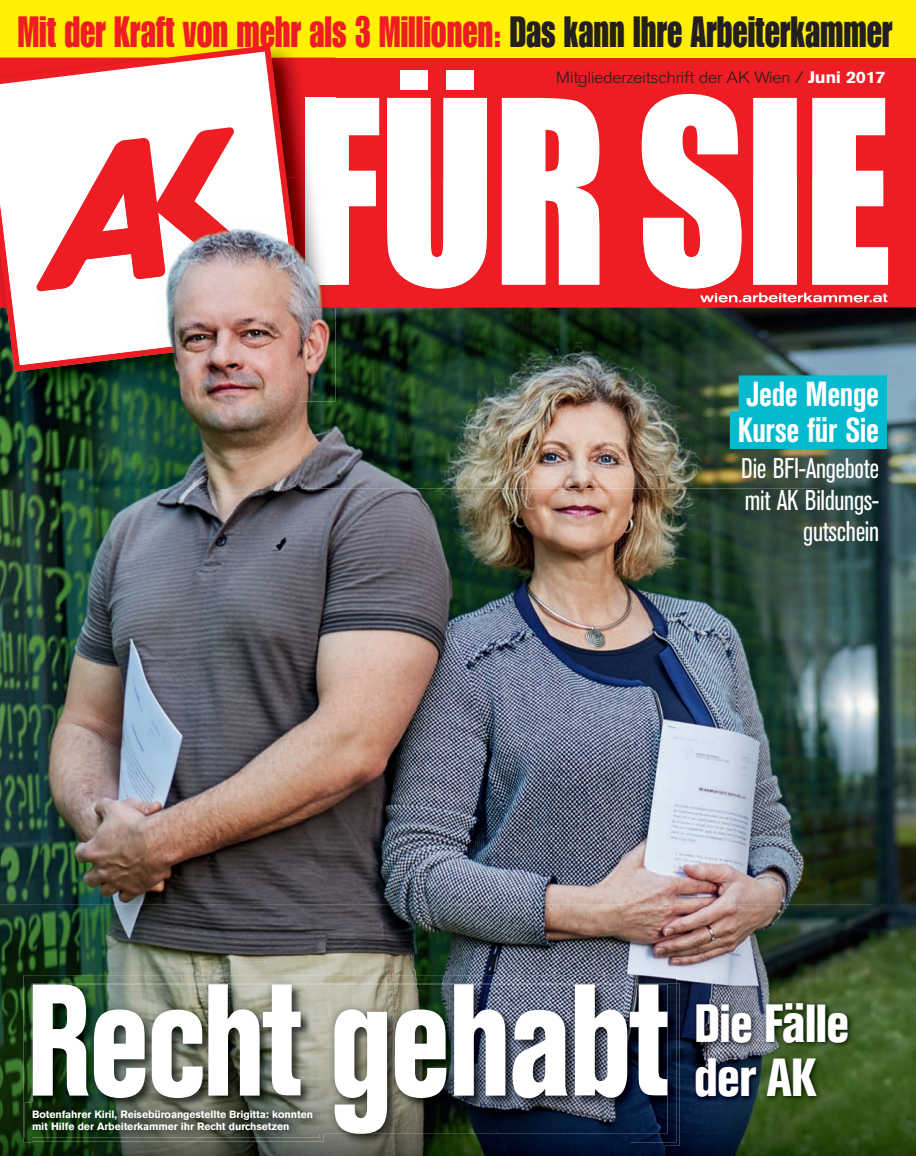
<style>
.page{position:relative;width:916px;height:1156px;background:#fff}
.page>*{position:absolute;margin:0;border:0;box-sizing:border-box;transform-origin:0 0}
.t1{font:900 condensed 157.5px "AK11";letter-spacing:-.01em;color:#fff;scale:.8 1}
.t2{font:900 condensed 53.25px/53.7px "AK11";letter-spacing:-.01em;color:#fff;scale:.9 1}
.t3{font:42.9px "Impact LT Std";color:#ee1d23;scale:.79 1}
.t4{font:700 condensed 34.5px/36px "AK11";color:#fff;scale:.94 1}
.t5{font:condensed 28.5px/31.5px "AK11";color:#fff;text-align:right;scale:.94 1}
.t6{font:300 16.5px "AK11";letter-spacing:-.015em;color:#231f20;scale:1.1 1}
.t7{font:700 10.5px/12px "AK11";color:#fff}
.s1{color:#231f20}
.s2{font-weight:700;color:#fff}
</style>
<div class="page">
<img style="left:0;top:488px;width:916px;height:416px">
<img style="left:0;top:904px;width:872px;height:105px">
<img style="left:872px;top:904px;width:44px;height:251px">
<img style="left:0;top:1009px;width:39px;height:146px">
<img style="left:664px;top:1009px;width:52px;height:146px">
<img style="left:820px;top:1009px;width:52px;height:146px">
<img style="left:716px;top:1103px;width:104px;height:52px">
<img style="left:39px;top:1145px;width:625px;height:10px">
<div style="left:0;top:0;width:916px;height:58px;background:#fff101"></div>
<div style="left:0;top:58px;width:916px;height:249px;background:#ee1d23"></div>
<svg style="left:335px;top:94px;width:551px;height:83px;fill:#fff"></svg>
<img style="left:0;top:57px;width:335px;height:344px">
<img style="left:307px;top:98px;width:28px;height:187px">
<svg style="left:0;top:52px;width:293px;height:125px;fill:#fff"></svg>
<svg style="left:36px;top:127px;width:226px;height:50px"></svg>
<svg style="left:293px;top:57px;width:14px;height:250px"></svg>
<div style="left:400px;top:70px;width:28px;height:19px;background:#fff"></div>
<div style="left:446px;top:70px;width:28px;height:19px;background:#fff"></div>
<img style="left:630px;top:983px;width:49px;height:162px">
<img style="left:32px;top:1142px;width:598px;height:3px">
<img style="left:24px;top:975px;width:652px;height:41px">
<img style="left:24px;top:1016px;width:8px;height:126px">
<img style="left:32px;top:983px;width:644px;height:52px">
<img style="left:32px;top:1035px;width:53px;height:107px">
<img style="left:623px;top:1035px;width:53px;height:107px">
<img style="left:85px;top:1133px;width:538px;height:9px">
<img style="left:33px;top:984px;width:634px;height:149px">
<svg style="left:26px;top:1137px;width:6px;height:4px"></svg>
<img style="left:32px;top:1103px;width:291px;height:38px">
<img style="left:25px;top:1102px;width:7px;height:35px">
<img style="left:33px;top:1102px;width:287px;height:1px">
<img style="left:26px;top:1103px;width:294px;height:34px">
<img style="left:692px;top:999px;width:163px;height:104px">
<img style="left:300px;top:307px;width:616px;height:181px">
<img style="left:0;top:401px;width:300px;height:87px">
<img style="left:335px;top:177px;width:553px;height:111px">
<img style="left:0;top:177px;width:306px;height:195px">
<img style="left:0;top:177px;width:299px;height:188px">
<img style="left:133px;top:177px;width:32px;height:102px">
<img style="left:37px;top:177px;width:96px;height:114px">
<img style="left:73px;top:227px;width:70px;height:33px">
<img style="left:156px;top:177px;width:52px;height:9px">
<img style="left:154px;top:186px;width:107px;height:82px">
<img style="left:700px;top:292px;width:187px;height:10px">
<div style="left:738px;top:375px;width:149px;height:38px;background:#03bace"></div>
<div style="left:730px;top:411px;width:157px;height:38px;background:#03bace"></div>
<svg style="left:910px;top:1154px;width:6px;height:2px"></svg>
<h3 class="t3" style="left:18px;top:7px;width:1108px">Mit der Kraft von mehr als 3 Millionen: <span class="s1">Das kann Ihre Arbeiterkammer</span></h3>
<h3 class="t6" style="left:556px;top:68px;width:301px">Mitgliederzeitschrift der AK Wien / <span class="s2">Juni 2017</span></h3>
<h3 class="t4" style="left:738px;top:376px;width:151px">Jede Menge<br>Kurse für Sie</h3>
<h3 class="t5" style="left:741px;top:452px;width:148px">Die BFI-Angebote mit AK Bildungs&shy;gutschein</h3>
<h1 class="t1" style="left:26px;top:947px;width:803px">Recht gehabt</h1>
<p class="t7" style="left:32px;top:1107px;width:282px">Botenfahrer Kiril, Reisebüroangestellte Brigitta: konnten mit Hilfe der Arbeiterkammer ihr Recht durchsetzen</p>
<h2 class="t2" style="left:694px;top:996px;width:174px">Die Fälle der AK</h2>
</div>
